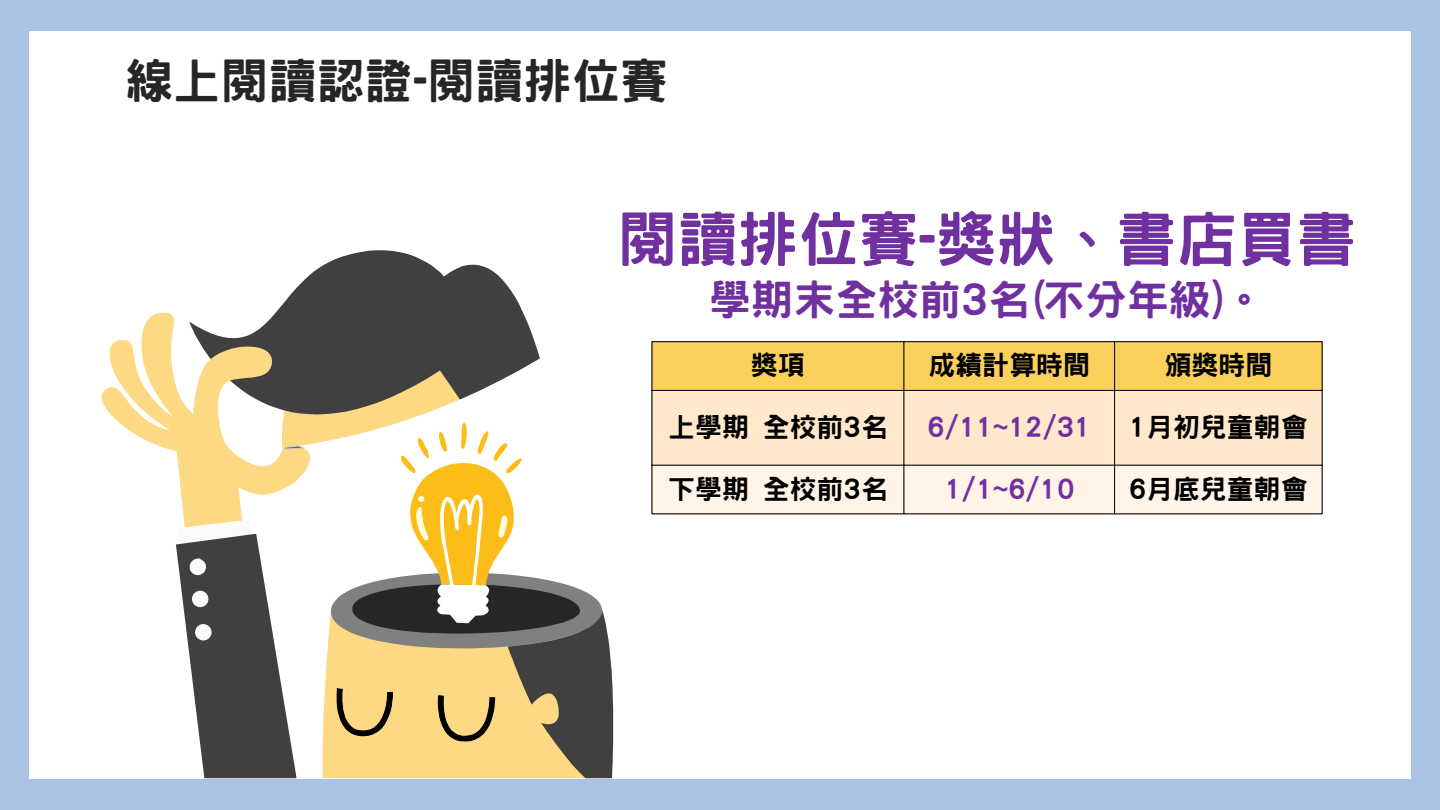
<style>
.page{position:relative;width:1440px;height:810px;background:#aac3e5}
.page>*{position:absolute;margin:0;border:0;box-sizing:border-box;transform-origin:0 0}
.t1{font:800 60px "Han Wang Hei";color:#7030a0}
.t2{font:800 48px "Han Wang Hei";color:#262626}
.t3{font:800 42px "Han Wang Hei";color:#7030a0}
.t4{font:800 27px "Han Wang Hei";color:#000}
.t5{font:800 27px "Han Wang Hei";color:#7030a0}
</style>
<div class="page">
<div style="left:29px;top:31px;width:1382px;height:748px;background:#fff"></div>
<svg style="left:275px;top:250px;width:253px;height:74px;fill:#404040"></svg>
<svg style="left:102px;top:313px;width:208px;height:138px;fill:#fcd982"></svg>
<svg style="left:176px;top:324px;width:437px;height:454px"></svg>
<div style="left:653px;top:342px;width:669px;height:48px;background:#fad05d"></div>
<div style="left:653px;top:391px;width:669px;height:74px;background:#ffe8cb"></div>
<div style="left:653px;top:466px;width:669px;height:48px;background:#fff4e7"></div>
<hr style="left:652px;top:342px;width:1px;height:172px;background:#000">
<hr style="left:904px;top:342px;width:1px;height:172px;background:#000">
<hr style="left:1114px;top:342px;width:1px;height:172px;background:#000">
<hr style="left:1322px;top:342px;width:1px;height:172px;background:#000">
<hr style="left:652px;top:341px;width:670px;height:1px;background:#000">
<hr style="left:652px;top:390px;width:670px;height:1px;background:#000">
<hr style="left:652px;top:465px;width:670px;height:1px;background:#000">
<hr style="left:652px;top:514px;width:670px;height:1px;background:#000">
<p class="t2" style="left:125px;top:57px;width:544px">線上閱讀認證-閱讀排位賽</p>
<h1 class="t1" style="left:618px;top:209px;width:740px">閱讀排位賽-獎狀、書店買書</h1>
<p class="t3" style="left:709px;top:278px;width:557px">學期末全校前3名(不分年級)。</p>
<p class="t4" style="left:751px;top:352px;width:55px">獎項</p>
<p class="t4" style="left:928px;top:352px;width:163px">成績計算時間</p>
<p class="t4" style="left:1164px;top:352px;width:109px">頒獎時間</p>
<p class="t4" style="left:668px;top:413px;width:221px">上學期 全校前3名</p>
<p class="t5" style="left:927px;top:413px;width:165px">6/11~12/31</p>
<p class="t4" style="left:1129px;top:413px;width:181px">1月初兒童朝會</p>
<p class="t4" style="left:668px;top:475px;width:221px">下學期 全校前3名</p>
<p class="t5" style="left:944px;top:475px;width:131px">1/1~6/10</p>
<p class="t4" style="left:1129px;top:475px;width:181px">6月底兒童朝會</p>
</div>
